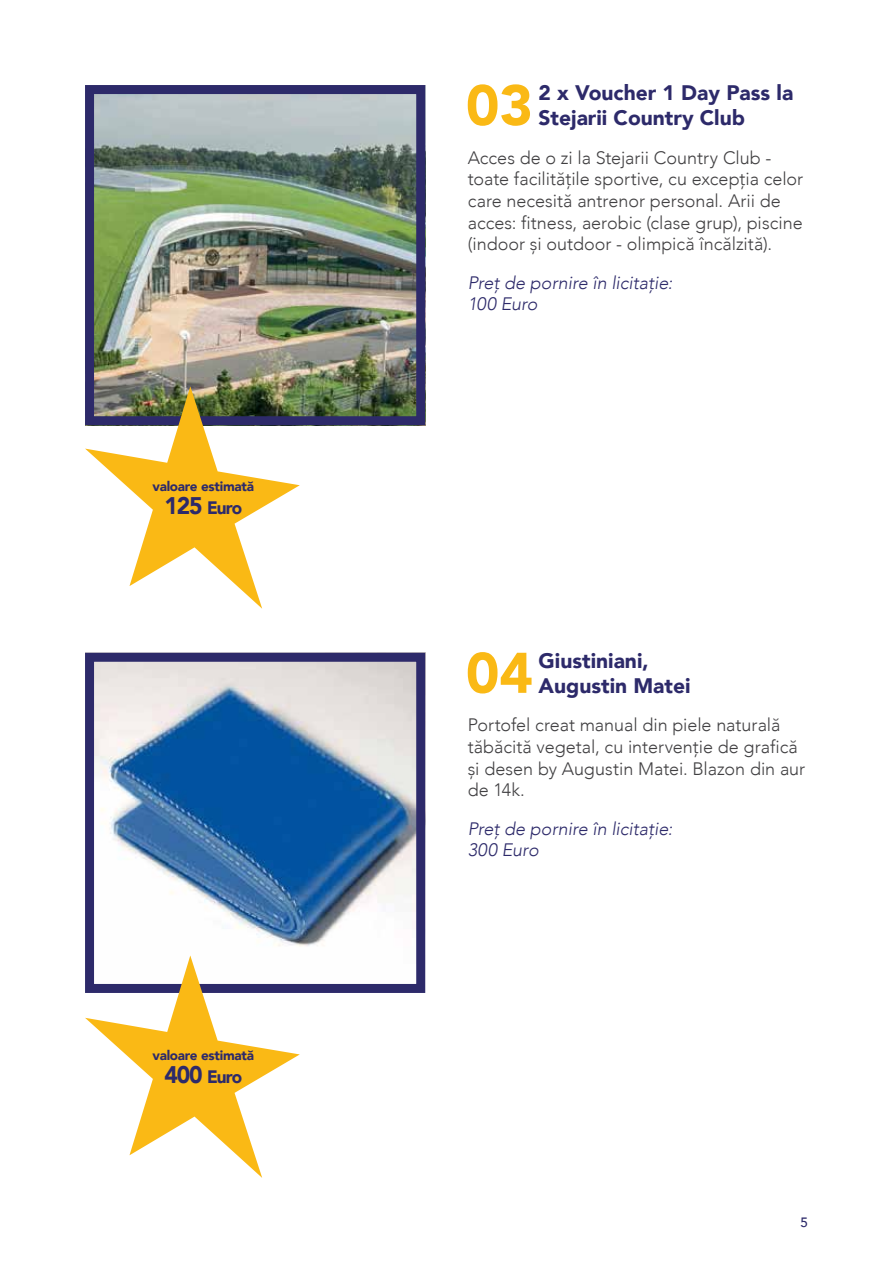
<style>
.page{position:relative;width:893px;height:1263px;background:#fff}
.page>*{position:absolute;margin:0;border:0;box-sizing:border-box;transform-origin:0 0}
.t1{font:900 56.55px "Avenir";color:#fab915}
.t2{font:900 21px/25.2px "Avenir";color:#2d2a6a}
.t3{font:300 18px/21.6px "Avenir";color:#414042}
.t4{font:italic 300 18px/21.6px "Avenir";color:#2d2a6a}
.t5{font:900 18px "Avenir";letter-spacing:-.05em;color:#2d2a6a;scale:.95 1}
.t6{font:900 13.5px "Avenir";letter-spacing:-.02em;color:#2d2a6a}
.t7{font:500 13.5px "Avenir";color:#2d2a6a}
.s1{font-size:24px}
</style>
<div class="page">
<img style="left:95px;top:95px;width:320px;height:320px">
<div style="left:85px;top:85px;width:340px;height:340px;border:9px solid #2d2a6a"></div>
<svg style="left:85px;top:386px;width:215px;height:223px"></svg>
<img style="left:95px;top:663px;width:320px;height:284px">
<div style="left:85px;top:653px;width:340px;height:340px;border:9px solid #2d2a6a"></div>
<svg style="left:85px;top:955px;width:215px;height:223px"></svg>
<p class="t6" style="left:153px;top:475px;width:103px">valoare estimată</p>
<p class="t5" style="left:164px;top:492px;width:83px"><span class="s1">125</span> Euro</p>
<p class="t6" style="left:153px;top:1044px;width:103px">valoare estimată</p>
<p class="t5" style="left:164px;top:1061px;width:83px"><span class="s1">400</span> Euro</p>
<h1 class="t1" style="left:466px;top:57px;width:69px">03</h1>
<p class="t2" style="left:539px;top:79px;width:256px">2 x Voucher 1 Day Pass la<br>Stejarii Country Club</p>
<p class="t3" style="left:468px;top:147px;width:337px">Acces de o zi la Stejarii Country Club - toate facilitățile sportive, cu excepția celor care necesită antrenor personal. Arii de acces: fitness, aerobic (clase grup), piscine (indoor și outdoor - olimpică încălzită).</p>
<p class="t4" style="left:468px;top:272px;width:206px">Preț de pornire în licitație:<br>100 Euro</p>
<h1 class="t1" style="left:466px;top:625px;width:69px">04</h1>
<p class="t2" style="left:539px;top:647px;width:154px">Giustiniani,<br>Augustin Matei</p>
<p class="t3" style="left:468px;top:714px;width:339px">Portofel creat manual din piele naturală tăbăcită vegetal, cu intervenție de grafică și desen by Augustin Matei. Blazon din aur de 14k.</p>
<p class="t4" style="left:468px;top:818px;width:206px">Preț de pornire în licitație:<br>300 Euro</p>
<p class="t7" style="left:800px;top:1211px;width:9px">5</p>
</div>
